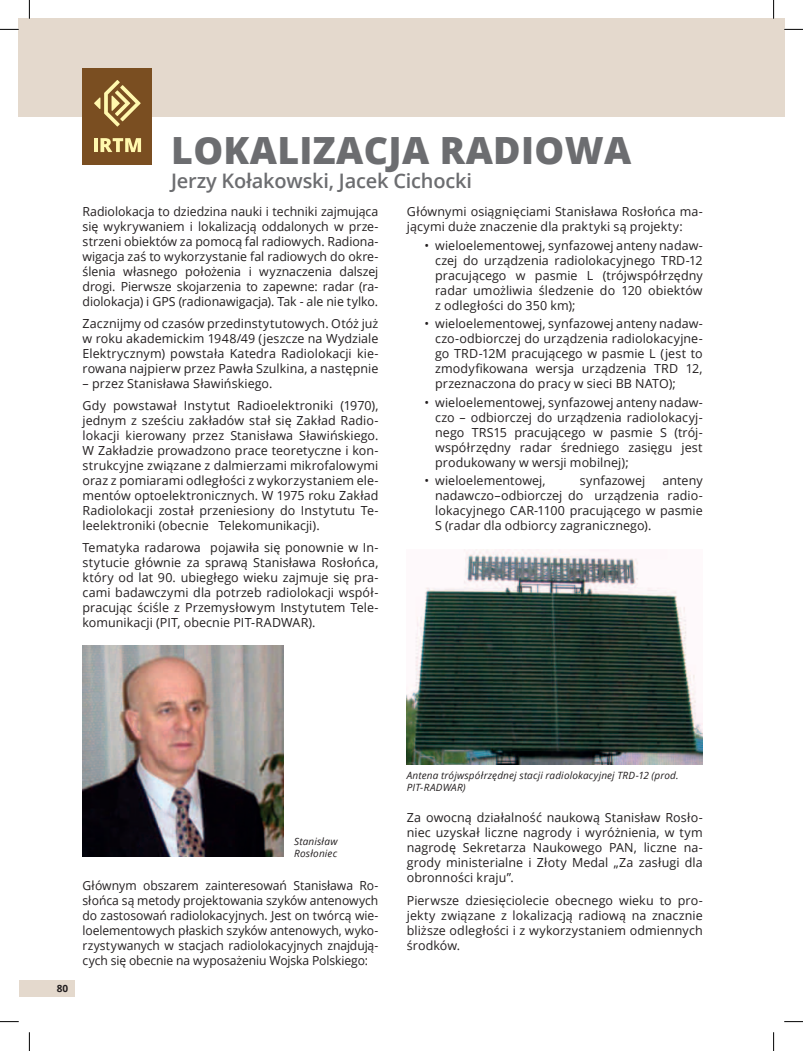
<style>
.page{position:relative;width:803px;height:1051px;background:#fff}
.page>*{position:absolute;margin:0;border:0;box-sizing:border-box;transform-origin:0 0}
.t1{font:800 37.5px "Open Sans";letter-spacing:.01em;color:#6c6d70}
.t2{font:600 20px "Open Sans";letter-spacing:-.01em;color:#6c6d70}
.t3{font:12.5px/15px "Open Sans";letter-spacing:.005em;color:#231f20;text-align:justify}
.t4{font:italic 10px/12px "Open Sans";letter-spacing:.015em;color:#231f20}
.t5{font:700 10px "Open Sans";color:#231f20}
</style>
<div class="page">
<div style="left:19px;top:19px;width:754px;height:97px;background:#e4d9cd"></div>
<div style="left:19px;top:980px;width:56px;height:17px;background:#e4d9cd"></div>
<div style="left:83px;top:68px;width:69px;height:96px;background:#7a4e21"></div>
<svg style="left:94px;top:80px;width:47px;height:46px"></svg>
<hr style="left:94px;top:138px;width:3px;height:14px;background:#fff8ae">
<svg style="left:100px;top:138px;width:41px;height:14px"></svg>
<img style="left:83px;top:646px;width:201px;height:211px">
<img style="left:407px;top:550px;width:296px;height:214px">
<svg style="left:0;top:29px;width:19px;height:1px"></svg>
<svg style="left:0;top:1021px;width:19px;height:1px"></svg>
<svg style="left:784px;top:1021px;width:19px;height:1px"></svg>
<svg style="left:29px;top:0;width:1px;height:19px"></svg>
<svg style="left:29px;top:1032px;width:1px;height:19px"></svg>
<svg style="left:754px;top:0;width:49px;height:116px"></svg>
<svg style="left:773px;top:1032px;width:1px;height:19px"></svg>
<h1 class="t1" style="left:171px;top:122px;width:462px">LOKALIZACJA RADIOWA</h1>
<h2 class="t2" style="left:171px;top:167px;width:302px">Jerzy Kołakowski, Jacek Cichocki</h2>
<p class="t3" style="left:83px;top:204px;width:297px">Radiolokacja to dziedzina nauki i techniki zajmująca się wykrywaniem i lokalizacją oddalonych w prze&shy;strzeni obiektów za pomocą fal radiowych. Radiona&shy;wigacja zaś to wykorzystanie fal radiowych do okre&shy;ślenia własnego położenia i wyznaczenia dalszej drogi. Pierwsze skojarzenia to zapewne: radar (ra&shy;diolokacja) i GPS (radionawigacja). Tak - ale nie tylko.</p>
<p class="t3" style="left:83px;top:316px;width:297px">Zacznijmy od czasów przedinstytutowych. Otóż już w roku akademickim 1948/49 (jeszcze na Wydziale Elektrycznym) powstała Katedra Radiolokacji kie&shy;rowana najpierw przez Pawła Szulkina, a następnie</p>
<p class="t3" style="left:83px;top:372px;width:297px;line-height:22.1px">– przez Stanisława Sławińskiego.<br>Gdy powstawał Instytut Radioelektroniki (1970),</p>
<p class="t3" style="left:83px;top:413px;width:297px">jednym z sześciu zakładów stał się Zakład Radio&shy;lokacji kierowany przez Stanisława Sławińskiego.<br>W Zakładzie prowadzono prace teoretyczne i kon&shy;strukcyjne związane z dalmierzami mikrofalowymi oraz z pomiarami odległości z wykorzystaniem ele&shy;mentów optoelektronicznych. W 1975 roku Zakład Radiolokacji został przeniesiony do Instytutu Te&shy;leelektroniki (obecnie Telekomunikacji).</p>
<p class="t3" style="left:83px;top:540px;width:297px">Tematyka radarowa pojawiła się ponownie w In&shy;stytucie głównie za sprawą Stanisława Rosłońca, który od lat 90. ubiegłego wieku zajmuje się pra&shy;cami badawczymi dla potrzeb radiolokacji współ&shy;pracując ściśle z Przemysłowym Instytutem Tele&shy;komunikacji (PIT, obecnie PIT-RADWAR).</p>
<p class="t3" style="left:407px;top:204px;width:297px">Głównymi osiągnięciami Stanisława Rosłońca ma&shy;jącymi duże znaczenie dla praktyki są projekty:</p>
<p class="t3" style="left:435px;top:237px;width:269px;text-indent:-11px">• wieloelementowej, synfazowej anteny nadaw&shy;czej do urządzenia radiolokacyjnego TRD-12 pracującego w pasmie L (trójwspółrzędny radar umożliwia śledzenie do 120 obiektów z odległości do 350 km);</p>
<p class="t3" style="left:435px;top:316px;width:269px;text-indent:-11px">• wieloelementowej, synfazowej anteny nadaw&shy;czo-odbiorczej do urządzenia radiolokacyjne&shy;go TRD-12M pracującego w pasmie L (jest to zmodyfikowana wersja urządzenia TRD 12, przeznaczona do pracy w sieci BB NATO);</p>
<p class="t3" style="left:435px;top:394px;width:269px;text-indent:-11px">• wieloelementowej, synfazowej anteny nadaw&shy;czo – odbiorczej do urządzenia radiolokacyj&shy;nego TRS15 pracującego w pasmie S (trój&shy;współrzędny radar średniego zasięgu jest produkowany w wersji mobilnej);</p>
<p class="t3" style="left:424px;top:473px;width:123px">• wieloelementowej,</p>
<p class="t3" style="left:580px;top:473px;width:67px">synfazowej</p>
<p class="t3" style="left:435px;top:473px;width:269px;text-indent:227px">anteny nadawczo–odbiorczej do urządzenia radio&shy;lokacyjnego CAR-1100 pracującego w pasmie S (radar dla odbiorcy zagranicznego).</p>
<p class="t5" style="left:57px;top:982px;width:13px">80</p>
<p class="t4" style="left:294px;top:835px;width:45px">Stanisław<br>Rosłoniec</p>
<p class="t3" style="left:83px;top:877px;width:297px">Głównym obszarem zainteresowań Stanisława Ro&shy;słońca są metody projektowania szyków antenowych do zastosowań radiolokacyjnych. Jest on twórcą wie&shy;loelementowych płaskich szyków antenowych, wyko&shy;rzystywanych w stacjach radiolokacyjnych znajdują&shy;cych się obecnie na wyposażeniu Wojska Polskiego:</p>
<p class="t4" style="left:407px;top:769px;width:273px">Antena trójwspółrzędnej stacji radiolokacyjnej TRD-12 (prod.<br>PIT-RADWAR)</p>
<p class="t3" style="left:407px;top:810px;width:297px">Za owocną działalność naukową Stanisław Rosło&shy;niec uzyskał liczne nagrody i wyróżnienia, w tym nagrodę Sekretarza Naukowego PAN, liczne na&shy;grody ministerialne i Złoty Medal „Za zasługi dla obronności kraju”.</p>
<p class="t3" style="left:407px;top:892px;width:297px">Pierwsze dziesięciolecie obecnego wieku to pro&shy;jekty związane z lokalizacją radiową na znacznie bliższe odległości i z wykorzystaniem odmiennych środków.</p>
</div>
